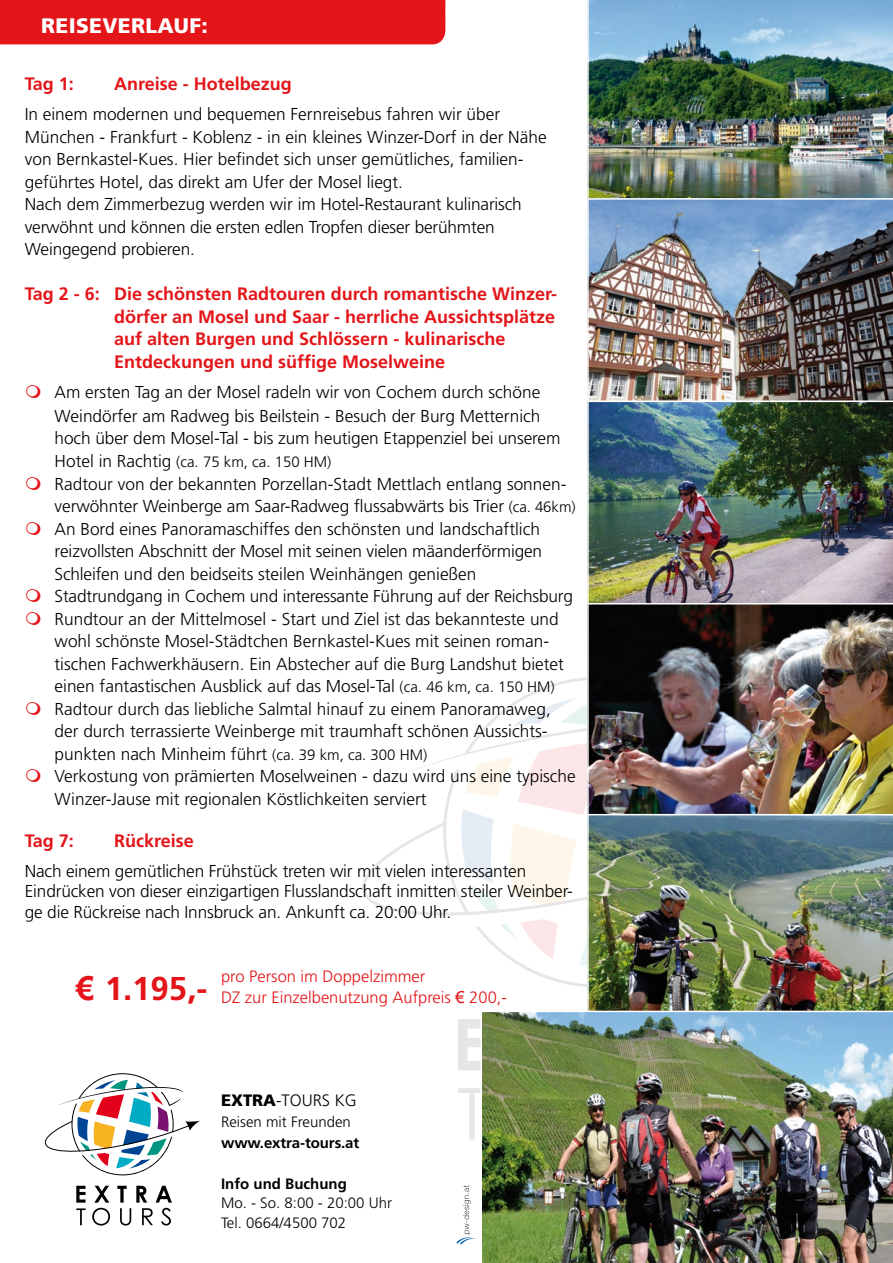
<style>
.page{position:relative;width:893px;height:1263px;background:#fff}
.page>*{position:absolute;margin:0;border:0;box-sizing:border-box;transform-origin:0 0}
.t1{font:700 33px "Frutiger";color:#e31519}
.t2{font:900 21px "Frutiger";letter-spacing:.015em;color:#fff}
.t3{font:700 18px/22.5px "Frutiger";color:#e31519}
.t4{font:300 17.25px/22.5px "Frutiger";color:#000}
.t5{font:300 16.5px/21px "Frutiger";color:#e31519}
.t6{font:300 16.5px "Frutiger";color:#000}
.t7{font:300 15px/19.5px "Frutiger";color:#000}
.t8{font:700 15px "Frutiger";letter-spacing:-.005em;color:#000}
.s1{font-size:17.25px}
.s2{font-size:15px}
.s3{font-family:"Arial"}
.s4{font-family:"Arial";font-weight:400}
.s5{font-weight:900}
</style>
<div class="page">
<svg style="left:458px;top:1088px;width:22px;height:51px"></svg>
<svg style="left:458px;top:1019px;width:22px;height:51px"></svg>
<svg style="left:407px;top:677px;width:180px;height:310px"></svg>
<svg style="left:460px;top:734px;width:127px;height:233px"></svg>
<svg style="left:362px;top:820px;width:225px;height:105px"></svg>
<div style="left:0;top:0;width:445px;height:44px;background:#e31519"></div>
<img style="left:587px;top:0;width:306px;height:198px">
<svg style="left:456px;top:1185px;width:20px;height:59px"></svg>
<img style="left:587px;top:198px;width:306px;height:203px">
<img style="left:587px;top:401px;width:306px;height:202px">
<img style="left:587px;top:603px;width:306px;height:211px">
<img style="left:587px;top:814px;width:306px;height:197px">
<img style="left:480px;top:1012px;width:413px;height:251px">
<svg style="left:76px;top:1208px;width:10px;height:17px"></svg>
<svg style="left:92px;top:1208px;width:18px;height:17px"></svg>
<svg style="left:120px;top:1208px;width:11px;height:17px"></svg>
<svg style="left:142px;top:1208px;width:11px;height:17px"></svg>
<svg style="left:161px;top:1208px;width:10px;height:17px"></svg>
<svg style="left:76px;top:1186px;width:10px;height:16px"></svg>
<svg style="left:94px;top:1186px;width:15px;height:16px"></svg>
<svg style="left:117px;top:1186px;width:10px;height:16px"></svg>
<svg style="left:136px;top:1186px;width:11px;height:16px"></svg>
<svg style="left:156px;top:1186px;width:16px;height:16px"></svg>
<svg style="left:45px;top:1073px;width:155px;height:102px"></svg>
<p class="t2" style="left:41px;top:13px;width:168px">REISEVERLAUF:</p>
<p class="t3" style="left:25px;top:73px;width:51px">Tag 1:</p>
<p class="t3" style="left:114px;top:73px;width:179px">Anreise - Hotelbezug</p>
<p class="t4" style="left:25px;top:103px;width:523px">In einem modernen und bequemen Fernreisebus fahren wir über München - Frankfurt - Koblenz - in ein kleines Winzer-Dorf in der Nähe von Bernkastel-Kues. Hier befindet sich unser gemütliches, familien&shy;geführtes Hotel, das direkt am Ufer der Mosel liegt.<br>Nach dem Zimmerbezug werden wir im Hotel-Restaurant kulinarisch verwöhnt und können die ersten edlen Tropfen dieser berühmten Weingegend probieren.</p>
<p class="t3" style="left:114px;top:283px;width:445px;text-indent:-89px">Tag 2 - 6: Die schönsten Radtouren durch romantische Winzer&shy;dörfer an Mosel und Saar - herrliche Aussichtsplätze auf alten Burgen und Schlössern - kulinarische Entdeckungen und süffige Moselweine</p>
<p class="t4" style="left:55px;top:381px;width:507px;line-height:23.2px">Am ersten Tag an der Mosel radeln wir von Cochem durch schöne<br>Weindörfer am Radweg bis Beilstein - Besuch der Burg Metternich hoch über dem Mosel-Tal - bis zum heutigen Etappenziel bei unserem</p>
<p class="t7" style="left:55px;top:452px;width:278px"><span class="s1">Hotel in Rachtig</span> (ca. 75 km, ca. 150 HM)</p>
<p class="t4" style="left:55px;top:472px;width:523px">Radtour von der bekannten Porzellan-Stadt Mettlach entlang sonnen&shy;verwöhnter Weinberge am Saar-Radweg flussabwärts bis Trier <span class="s2">(ca. 46km)<br></span>An Bord eines Panoramaschiffes den schönsten und landschaftlich reizvollsten Abschnitt der Mosel mit seinen vielen mäanderförmigen Schleifen und den beidseits steilen Weinhängen genießen Stadtrundgang in Cochem und interessante Führung auf der Reichsburg Rundtour an der Mittelmosel - Start und Ziel ist das bekannteste und wohl schönste Mosel-Städtchen Bernkastel-Kues mit seinen roman&shy;tischen Fachwerkhäusern. Ein Abstecher auf die Burg Landshut bietet einen fantastischen Ausblick auf das Mosel-Tal <span class="s2">(ca. 46 km, ca. 150 HM)<br></span>Radtour durch das liebliche Salmtal hinauf zu einem Panoramaweg, der durch terrassierte Weinberge mit traumhaft schönen Aussichts&shy;punkten nach Minheim führt <span class="s2">(ca. 39 km, ca. 300 HM)<br></span>Verkostung von prämierten Moselweinen - dazu wird uns eine typische Winzer-Jause mit regionalen Köstlichkeiten serviert</p>
<p class="t3" style="left:25px;top:829px;width:51px">Tag 7:</p>
<p class="t3" style="left:114px;top:829px;width:81px">Rückreise</p>
<p class="t4" style="left:25px;top:860px;width:550px;line-height:20.5px">Nach einem gemütlichen Frühstück treten wir mit vielen interessanten<br>Eindrücken von dieser einzigartigen Flusslandschaft inmitten steiler Weinber&shy;ge die Rückreise nach Innsbruck an. Ankunft ca. 20:00 Uhr.</p>
<h1 class="t1" style="left:76px;top:969px;width:133px"><span class="s3">€</span> 1.195,-</h1>
<p class="t5" style="left:221px;top:966px;width:287px">pro Person im Doppelzimmer<br>DZ zur Einzelbenutzung Aufpreis <span class="s4">€</span> 200,-</p>
<p class="t6" style="left:221px;top:1091px;width:137px"><span class="s5">EXTRA</span>-TOURS KG</p>
<p class="t7" style="left:221px;top:1112px;width:131px">Reisen mit Freunden</p>
<p class="t8" style="left:221px;top:1134px;width:140px">www.extra-tours.at</p>
<p class="t8" style="left:221px;top:1175px;width:127px">Info und Buchung</p>
<p class="t7" style="left:221px;top:1193px;width:172px">Mo. - So. 8:00 - 20:00 Uhr<br>Tel. 0664/4500 702</p>
</div>
